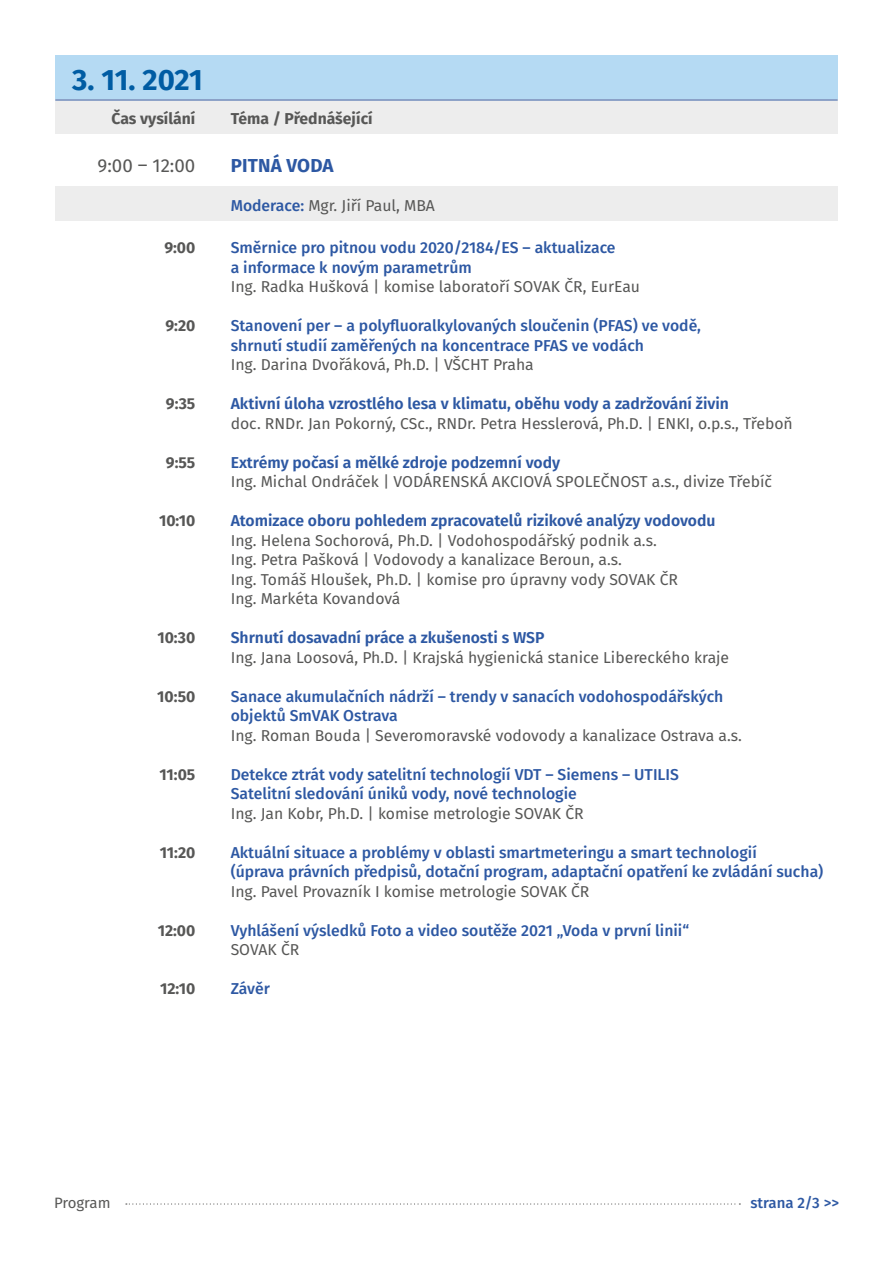
<style>
.page{position:relative;width:893px;height:1263px;background:#fff}
.page>*{position:absolute;margin:0;border:0;box-sizing:border-box;transform-origin:0 0}
.t1{font:700 29.4px "Fira Sans";letter-spacing:-.015em;color:#005ca3}
.t2{font:18.75px "Fira Sans";color:#575756}
.t3{font:700 18.75px "Fira Sans";letter-spacing:.01em;color:#2d58a3}
.t4{font:15.75px/19.5px "Fira Sans";color:#575756}
.t5{font:500 15.75px/19.5px "Fira Sans";color:#2d58a3}
.t6{font:600 15.75px "Fira Sans";color:#2d58a3}
.t7{font:700 15.75px "Fira Sans";color:#575756}
.t8{font:500 15px "Fira Sans";color:#2d58a3}
.t9{font:15px "Fira Sans";letter-spacing:-.01em;color:#575756}
.s1{font-weight:500;color:#2d58a3}
</style>
<div class="page">
<div style="left:55px;top:55px;width:783px;height:45px;background:#b5daf3"></div>
<div style="left:55px;top:186px;width:783px;height:35px;background:#ededed"></div>
<div style="left:55px;top:100px;width:783px;height:34px;background:#ededed"></div>
<hr style="left:55px;top:100px;width:783px;height:1px;background:#2d58a3">
<svg style="left:126px;top:1203px;width:614px;height:1px"></svg>
<h1 class="t1" style="left:72px;top:55px;width:132px">3. 11. 2021</h1>
<p class="t7" style="left:112px;top:106px;width:85px">Čas vysílání</p>
<p class="t7" style="left:231px;top:106px;width:144px">Téma / Přednášející</p>
<p class="t2" style="left:98px;top:151px;width:99px">9:00 – 12:00</p>
<p class="t3" style="left:231px;top:150px;width:104px">PITNÁ VODA</p>
<p class="t7" style="left:164px;top:234px;width:33px">9:00</p>
<p class="t7" style="left:165px;top:312px;width:31px">9:20</p>
<p class="t7" style="left:166px;top:390px;width:31px">9:35</p>
<p class="t7" style="left:166px;top:449px;width:31px">9:55</p>
<p class="t7" style="left:159px;top:507px;width:38px">10:10</p>
<p class="t7" style="left:157px;top:624px;width:39px">10:30</p>
<p class="t7" style="left:157px;top:683px;width:40px">10:50</p>
<p class="t7" style="left:160px;top:761px;width:37px">11:05</p>
<p class="t7" style="left:160px;top:839px;width:37px">11:20</p>
<p class="t7" style="left:158px;top:917px;width:39px">12:00</p>
<p class="t7" style="left:160px;top:975px;width:37px">12:10</p>
<p class="t4" style="left:231px;top:195px;width:206px"><span class="s1">Moderace:</span> Mgr. Jiří Paul, MBA</p>
<p class="t5" style="left:231px;top:237px;width:386px">Směrnice pro pitnou vodu 2020/2184/ES – aktualizace a informace k novým parametrům</p>
<p class="t4" style="left:231px;top:276px;width:411px">Ing. Radka Hušková | komise laboratoří SOVAK ČR, EurEau</p>
<p class="t5" style="left:231px;top:315px;width:472px">Stanovení per – a polyfluoralkylovaných sloučenin (PFAS) ve vodě, shrnutí studií zaměřených na koncentrace PFAS ve vodách</p>
<p class="t4" style="left:231px;top:354px;width:305px">Ing. Darina Dvořáková, Ph.D. | VŠCHT Praha</p>
<p class="t6" style="left:231px;top:391px;width:500px">Aktivní úloha vzrostlého lesa v klimatu, oběhu vody a zadržování živin</p>
<p class="t4" style="left:231px;top:413px;width:564px">doc. RNDr. Jan Pokorný, CSc., RNDr. Petra Hesslerová, Ph.D. | ENKI, o.p.s., Třeboň</p>
<p class="t6" style="left:231px;top:449px;width:331px">Extrémy počasí a mělké zdroje podzemní vody</p>
<p class="t4" style="left:231px;top:471px;width:543px">Ing. Michal Ondráček | VODÁRENSKÁ AKCIOVÁ SPOLEČNOST a.s., divize Třebíč</p>
<p class="t6" style="left:231px;top:508px;width:486px">Atomizace oboru pohledem zpracovatelů rizikové analýzy vodovodu</p>
<p class="t4" style="left:231px;top:530px;width:449px">Ing. Helena Sochorová, Ph.D. | Vodohospodářský podnik a.s.<br>Ing. Petra Pašková | Vodovody a kanalizace Beroun, a.s.<br>Ing. Tomáš Hloušek, Ph.D. | komise pro úpravny vody SOVAK ČR Ing. Markéta Kovandová</p>
<p class="t6" style="left:231px;top:625px;width:315px">Shrnutí dosavadní práce a zkušenosti s WSP</p>
<p class="t4" style="left:231px;top:647px;width:500px">Ing. Jana Loosová, Ph.D. | Krajská hygienická stanice Libereckého kraje</p>
<p class="t5" style="left:231px;top:685px;width:494px">Sanace akumulačních nádrží – trendy v sanacích vodohospodářských objektů SmVAK Ostrava</p>
<p class="t4" style="left:231px;top:725px;width:513px">Ing. Roman Bouda | Severomoravské vodovody a kanalizace Ostrava a.s.</p>
<p class="t5" style="left:231px;top:763px;width:450px">Detekce ztrát vody satelitní technologií VDT – Siemens – UTILIS<br>Satelitní sledování úniků vody, nové technologie</p>
<p class="t4" style="left:231px;top:803px;width:354px">Ing. Jan Kobr, Ph.D. | komise metrologie SOVAK ČR</p>
<p class="t5" style="left:231px;top:841px;width:594px">Aktuální situace a problémy v oblasti smartmeteringu a smart technologií<br>(úprava právních předpisů, dotační program, adaptační opatření ke zvládání sucha)</p>
<p class="t4" style="left:231px;top:881px;width:360px">Ing. Pavel Provazník I komise metrologie SOVAK ČR</p>
<p class="t5" style="left:231px;top:919px;width:460px">Vyhlášení výsledků Foto a video soutěže 2021 „Voda v první linii“</p>
<p class="t4" style="left:231px;top:939px;width:70px">SOVAK ČR</p>
<p class="t5" style="left:231px;top:978px;width:41px">Závěr</p>
<p class="t9" style="left:54px;top:1191px;width:58px">Program</p>
<p class="t8" style="left:750px;top:1190px;width:90px">strana 2/3 &gt;&gt;</p>
</div>
